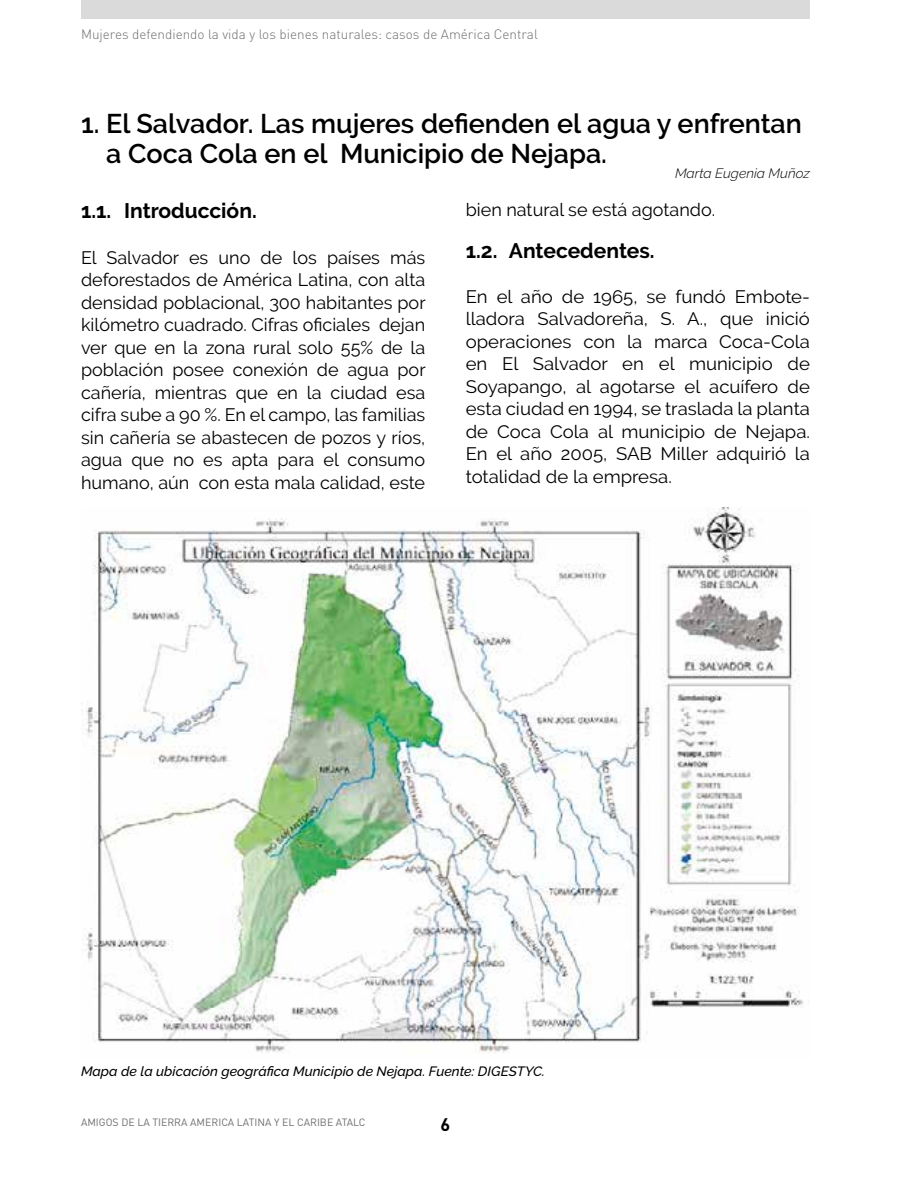
<style>
.page{position:relative;width:918px;height:1188px;background:#fff}
.page>*{position:absolute;margin:0;border:0;box-sizing:border-box;transform-origin:0 0}
.t1{font:600 27px/30px "Raleway";color:#000}
.t2{font:700 21px "Raleway";color:#000}
.t3{font:18px/22.5px "Raleway";color:#000;text-align:justify}
.t4{font:700 18px "DIN Pro";color:#000}
.t5{font:300 13.5px "DIN Pro";color:#706f6f}
.t6{font:italic 500 13.5px "Raleway";color:#000}
.t7{font:italic 300 13.5px "Raleway";color:#000}
.t8{font:10.5px "DIN Pro";color:#706f6f}
</style>
<div class="page">
<div style="left:81px;top:0;width:729px;height:19px;background:#dadada"></div>
<img style="left:81px;top:508px;width:723px;height:545px">
<p class="t5" style="left:81px;top:25px;width:458px">Mujeres defendiendo la vida y los bienes naturales: casos de América Central</p>
<h1 class="t1" style="left:106px;top:109px;width:697px;text-indent:-25px">1. El Salvador. Las mujeres defienden el agua y enfrentan a Coca Cola en el Municipio de Nejapa.</h1>
<p class="t7" style="left:675px;top:166px;width:136px">Marta Eugenia Muñoz</p>
<p class="t2" style="left:81px;top:199px;width:177px">1.1. Introducción.</p>
<p class="t3" style="left:81px;top:246px;width:346px">El Salvador es uno de los países más deforestados de América Latina, con alta densidad poblacional, 300 habitantes por kilómetro cuadrado. Cifras oficiales dejan ver que en la zona rural solo 55% de la población posee conexión de agua por cañería, mientras que en la ciudad esa cifra sube a 90 %. En el campo, las familias sin cañería se abastecen de pozos y ríos, agua que no es apta para el consumo humano, aún con esta mala calidad, este</p>
<p class="t3" style="left:466px;top:198px;width:251px">bien natural se está agotando.</p>
<p class="t2" style="left:466px;top:238px;width:190px">1.2. Antecedentes.</p>
<p class="t3" style="left:466px;top:285px;width:346px">En el año de 1965, se fundó Embote&shy;lladora Salvadoreña, S. A., que inició operaciones con la marca Coca-Cola en El Salvador en el municipio de Soyapango, al agotarse el acuífero de esta ciudad en 1994, se traslada la planta de Coca Cola al municipio de Nejapa.<br>En el año 2005, SAB Miller adquirió la totalidad de la empresa.</p>
<p class="t6" style="left:81px;top:1064px;width:465px">Mapa de la ubicación geográfica Municipio de Nejapa. Fuente: DIGESTYC.</p>
<p class="t8" style="left:81px;top:1115px;width:286px">AMIGOS DE LA TIERRA AMERICA LATINA Y EL CARIBE ATALC</p>
<p class="t4" style="left:441px;top:1113px;width:11px">6</p>
</div>
